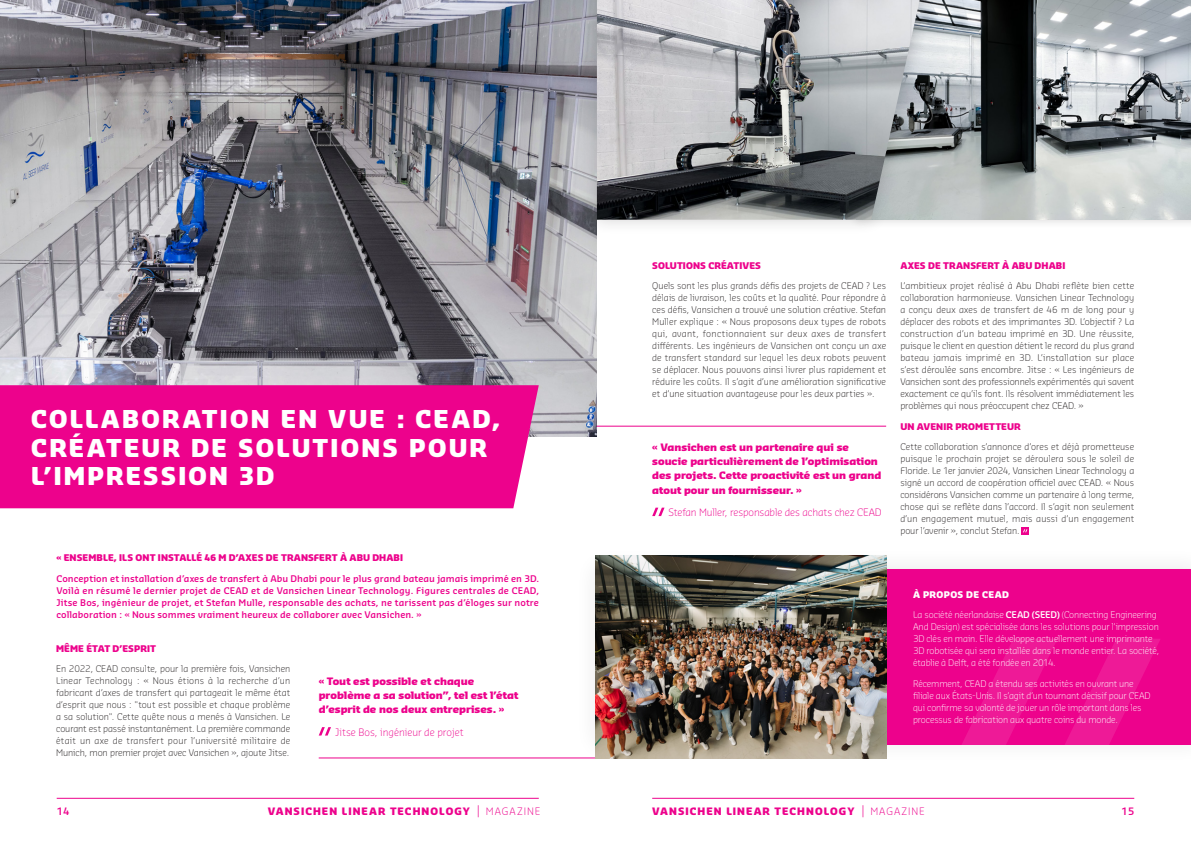
<style>
.page{position:relative;width:1191px;height:842px;background:#fff}
.page>*{position:absolute;margin:0;border:0;box-sizing:border-box;transform-origin:0 0}
.t1{font:900 24px/28.8px "Sansa Pro";letter-spacing:.095em;color:#fff}
.t2{font:900 10px/14px "Sansa Pro";letter-spacing:.005em;color:#ed028c}
.t3{font:900 10px "Sansa Pro";letter-spacing:.105em;color:#ed028c}
.t4{font:300 10px "Sansa Pro";letter-spacing:-.005em;color:#ed028c}
.t5{font:600 10px "Sansa Pro";color:#ed028c}
.t6{font:300 9px/12px "Sansa Pro";color:#231f20;text-align:justify}
.t7{font:300 9px/12px "Sansa Pro";letter-spacing:-.015em;color:#fff}
.t8{font:600 9px/12px "Sansa Pro";letter-spacing:.005em;color:#ed028c;text-align:justify}
.t9{font:900 9px "Sansa Pro";letter-spacing:.01em;color:#ed028c}
.t10{font:900 9px "Sansa Pro";letter-spacing:.04em;color:#fff}
.s1{font-weight:600}
.s2{font-weight:600;font-size:12px}
.s3{font-weight:300}
</style>
<div class="page">
<hr style="left:652px;top:798px;width:482px;height:1px;background:#ed028c">
<hr style="left:57px;top:798px;width:482px;height:1px;background:#ed028c">
<div style="left:847px;top:0;width:344px;height:229px;background:#f7f7f7"></div>
<img style="left:936px;top:0;width:255px;height:220px">
<div style="left:597px;top:569px;width:594px;height:176px;background:#ed028c"></div>
<svg style="left:962px;top:639px;width:198px;height:106px"></svg>
<svg style="left:1021px;top:527px;width:7px;height:7px"></svg>
<svg style="left:1023px;top:529px;width:4px;height:3px"></svg>
<img style="left:0;top:0;width:597px;height:436px">
<div style="left:0;top:385px;width:539px;height:123px;background:#ed028c"></div>
<svg style="left:319px;top:727px;width:12px;height:8px"></svg>
<svg style="left:652px;top:508px;width:12px;height:8px"></svg>
<hr style="left:596px;top:426px;width:290px;height:1px;background:#ed028c">
<hr style="left:319px;top:757px;width:278px;height:1px;background:#ed028c">
<div style="left:581px;top:0;width:355px;height:235px;background:#231f20;opacity:.2"></div>
<img style="left:597px;top:0;width:322px;height:220px">
<img style="left:595px;top:556px;width:291px;height:202px">
<h1 class="t1" style="left:31px;top:403px;width:470px">COLLABORATION EN VUE : CEAD,<br>CRÉATEUR DE SOLUTIONS POUR<br>L’IMPRESSION 3D</h1>
<p class="t9" style="left:56px;top:552px;width:348px">« ENSEMBLE, ILS ONT INSTALLÉ 46 M D’AXES DE TRANSFERT À ABU DHABI</p>
<p class="t8" style="left:56px;top:572px;width:484px">Conception et installation d’axes de transfert à Abu Dhabi pour le plus grand bateau jamais imprimé en 3D.<br>Voilà en résumé le dernier projet de CEAD et de Vansichen Linear Technology. Figures centrales de CEAD, Jitse Bos, ingénieur de projet, et Stefan Mulle, responsable des achats, ne tarissent pas d’éloges sur notre collaboration : « Nous sommes vraiment heureux de collaborer avec Vansichen. »</p>
<p class="t9" style="left:56px;top:642px;width:101px">MÊME ÉTAT D’ESPRIT</p>
<p class="t6" style="left:56px;top:663px;width:236px">En 2022, CEAD consulte, pour la première fois, Vansichen Linear Technology : « Nous étions à la recherche d’un fabricant d’axes de transfert qui partageait le même état d’esprit que nous : "tout est possible et chaque problème a sa solution". Cette quête nous a menés à Vansichen. Le courant est passé instantanément. La première commande était un axe de transfert pour l’université militaire de Munich, mon premier projet avec Vansichen », ajoute Jitse.</p>
<p class="t2" style="left:319px;top:674px;width:201px">« Tout est possible et chaque problème a sa solution”, tel est l’état d’esprit de nos deux entreprises. »</p>
<p class="t4" style="left:335px;top:725px;width:130px">Jitse Bos, ingénieur de projet</p>
<p class="t9" style="left:652px;top:259px;width:110px">SOLUTIONS CRÉATIVES</p>
<p class="t6" style="left:652px;top:280px;width:235px">Quels sont les plus grands défis des projets de CEAD ? Les délais de livraison, les coûts et la qualité. Pour répondre à ces défis, Vansichen a trouvé une solution créative. Stefan Muller explique : « Nous proposons deux types de robots qui, avant, fonctionnaient sur deux axes de transfert différents. Les ingénieurs de Vansichen ont conçu un axe de transfert standard sur lequel les deux robots peuvent se déplacer. Nous pouvons ainsi livrer plus rapidement et réduire les coûts. Il s’agit d’une amélioration significative et d’une situation avantageuse pour les deux parties ».</p>
<p class="t2" style="left:652px;top:440px;width:231px">« Vansichen est un partenaire qui se soucie particulièrement de l’optimisation des projets. Cette proactivité est un grand atout pour un fournisseur. »</p>
<p class="t4" style="left:668px;top:506px;width:215px">Stefan Muller, responsable des achats chez CEAD</p>
<p class="t9" style="left:900px;top:259px;width:166px">AXES DE TRANSFERT À ABU DHABI</p>
<p class="t6" style="left:900px;top:280px;width:235px">L’ambitieux projet réalisé à Abu Dhabi reflète bien cette collaboration harmonieuse. Vansichen Linear Technology a conçu deux axes de transfert de 46 m de long pour y déplacer des robots et des imprimantes 3D. L’objectif ? La construction d’un bateau imprimé en 3D. Une réussite, puisque le client en question détient le record du plus grand bateau jamais imprimé en 3D. L’installation sur place s’est déroulée sans encombre. Jitse : « Les ingénieurs de Vansichen sont des professionnels expérimentés qui savent exactement ce qu’ils font. Ils résolvent immédiatement les problèmes qui nous préoccupent chez CEAD. »</p>
<p class="t9" style="left:900px;top:420px;width:122px">UN AVENIR PROMETTEUR</p>
<p class="t6" style="left:900px;top:441px;width:235px">Cette collaboration s’annonce d’ores et déjà prometteuse puisque le prochain projet se déroulera sous le soleil de Floride. Le 1er janvier 2024, Vansichen Linear Technology a signé un accord de coopération officiel avec CEAD. « Nous considérons Vansichen comme un partenaire à long terme, chose qui se reflète dans l’accord. Il s’agit non seulement d’un engagement mutuel, mais aussi d’un engagement pour l’avenir », conclut Stefan.</p>
<p class="t10" style="left:913px;top:588px;width:97px">À PROPOS DE CEAD</p>
<p class="t7" style="left:913px;top:608px;width:248px">La société néerlandaise <span class="s1">CEAD (SEED)</span> (Connecting Engineering And Design) est spécialisée dans les solutions pour l’impression 3D clés en main. Elle développe actuellement une imprimante 3D robotisée qui sera installée dans le monde entier. La société, établie à Delft, a été fondée en 2014.</p>
<p class="t7" style="left:913px;top:677px;width:239px">Récemment, CEAD a étendu ses activités en ouvrant une filiale aux États-Unis. Il s’agit d’un tournant décisif pour CEAD qui confirme sa volonté de jouer un rôle important dans les processus de fabrication aux quatre coins du monde.</p>
<p class="t5" style="left:57px;top:805px;width:14px">14</p>
<p class="t3" style="left:268px;top:804px;width:274px">VANSICHEN LINEAR TECHNOLOGY <span class="s2">|</span> <span class="s3">MAGAZINE</span></p>
<p class="t3" style="left:652px;top:804px;width:274px">VANSICHEN LINEAR TECHNOLOGY <span class="s2">|</span> <span class="s3">MAGAZINE</span></p>
<p class="t5" style="left:1121px;top:805px;width:14px">15</p>
</div>
